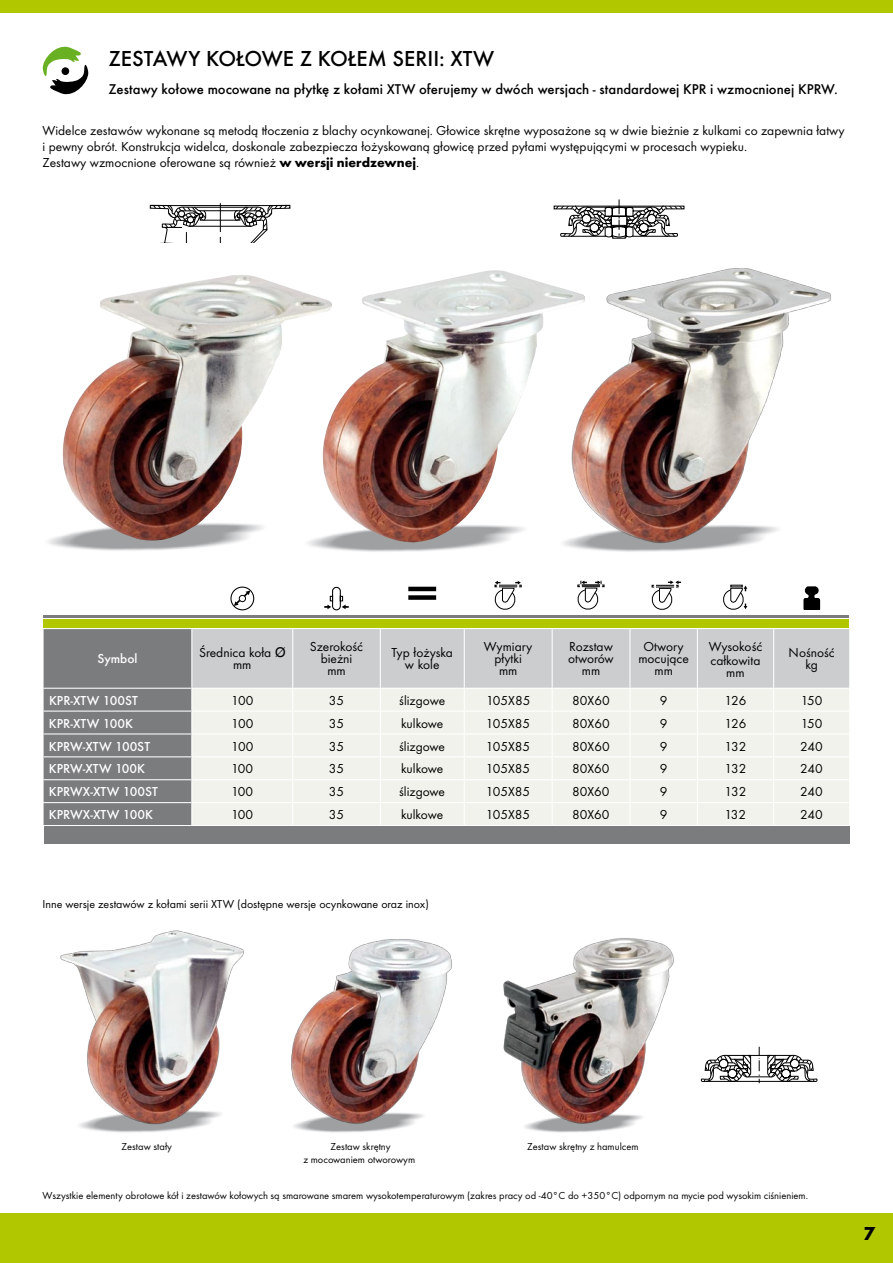
<style>
.page{position:relative;width:893px;height:1263px;background:#fff}
.page>*{position:absolute;margin:0;border:0;box-sizing:border-box;transform-origin:0 0}
.t1{font:500 22.5px "Futura TEE";color:#000}
.t2{font:700 19.5px "Futura TEE";color:#000}
.t3{font:500 14.7px "Futura TEE";color:#000}
.t4{font:13.5px/12px "Futura TEE";color:#000;text-align:center}
.t5{font:500 13.5px "Futura TEE";color:#fff}
.t6{font:12px "Futura TEE";color:#000}
.t7{font:10.5px/12.6px "Futura TEE";color:#000;text-align:center}
.s1{font-weight:700}
.s2{font-family:"Helvetica"}
</style>
<div class="page">
<div style="left:0;top:1213px;width:893px;height:50px;background:#b1c800"></div>
<div style="left:0;top:0;width:893px;height:13px;background:#b1c800"></div>
<img style="left:48px;top:536px;width:195px;height:15px">
<img style="left:60px;top:930px;width:184px;height:203px">
<img style="left:291px;top:939px;width:161px;height:194px">
<img style="left:503px;top:938px;width:171px;height:193px">
<svg style="left:43px;top:46px;width:45px;height:49px"></svg>
<svg style="left:43px;top:629px;width:807px;height:196px;background:#d3d4d2"></svg>
<div style="left:230px;top:587px;width:24px;height:23px;border:1px solid #000;border-radius:50%"></div>
<svg style="left:234px;top:590px;width:16px;height:16px"></svg>
<div style="left:239px;top:595px;width:7px;height:7px;border:1px solid #000;border-radius:50%"></div>
<svg style="left:324px;top:586px;width:25px;height:25px"></svg>
<svg style="left:408px;top:587px;width:28px;height:13px"></svg>
<svg style="left:494px;top:581px;width:28px;height:29px"></svg>
<svg style="left:577px;top:580px;width:28px;height:30px"></svg>
<svg style="left:651px;top:580px;width:30px;height:30px"></svg>
<svg style="left:723px;top:585px;width:24px;height:25px"></svg>
<svg style="left:803px;top:586px;width:17px;height:24px"></svg>
<div style="left:44px;top:826px;width:805px;height:17px;background:#7b7c7e"></div>
<div style="left:43px;top:619px;width:806px;height:8px;background:#b1c800"></div>
<hr style="left:43px;top:616px;width:806px;height:2px;background:#7b7c7e">
<img style="left:62px;top:275px;width:261px;height:265px">
<img style="left:323px;top:270px;width:238px;height:272px">
<img style="left:561px;top:268px;width:270px;height:284px">
<svg style="left:149px;top:203px;width:142px;height:39px"></svg>
<svg style="left:553px;top:199px;width:132px;height:40px"></svg>
<svg style="left:701px;top:1047px;width:116px;height:36px"></svg>
<h1 class="t1" style="left:108px;top:45px;width:387px">ZESTAWY KOŁOWE Z KOŁEM SERII: XTW</h1>
<p class="t3" style="left:108px;top:81px;width:731px">Zestawy kołowe mocowane na płytkę z kołami XTW oferujemy w dwóch wersjach - standardowej KPR i wzmocnionej KPRW.</p>
<p class="t4" style="left:43px;top:122px;width:804px;line-height:16.2px;text-align:left">Widelce zestawów wykonane są metodą tłoczenia z blachy ocynkowanej. Głowice skrętne wyposażone są w dwie bieżnie z kulkami co zapewnia łatwy i pewny obrót. Konstrukcja widelca, doskonale zabezpiecza łożyskowaną głowicę przed pyłami występującymi w procesach wypieku.<br>Zestawy wzmocnione oferowane są również <span class="s1">w wersji nierdzewnej</span>.</p>
<p class="t5" style="left:97px;top:651px;width:42px">Symbol</p>
<p class="t4" style="left:199px;top:647px;width:88px">Średnica koła <span class="s2">Ø </span>mm</p>
<p class="t4" style="left:310px;top:641px;width:55px">Szerokość bieżni mm</p>
<p class="t4" style="left:392px;top:647px;width:63px">Typ łożyska w kole</p>
<p class="t4" style="left:484px;top:641px;width:50px">Wymiary płytki mm</p>
<p class="t4" style="left:568px;top:641px;width:47px">Rozstaw otworów mm</p>
<p class="t4" style="left:638px;top:641px;width:52px">Otwory mocujące mm</p>
<p class="t4" style="left:709px;top:640px;width:55px;line-height:13.5px;text-align:left">Wysokość całkowita</p>
<p class="t4" style="left:726px;top:666px;width:20px">mm</p>
<p class="t4" style="left:789px;top:647px;width:48px">Nośność kg</p>
<p class="t5" style="left:49px;top:692px;width:91px">KPR-XTW 100ST</p>
<p class="t4" style="left:231px;top:694px;width:24px">100</p>
<p class="t4" style="left:329px;top:694px;width:17px">35</p>
<p class="t4" style="left:399px;top:694px;width:47px">ślizgowe</p>
<p class="t4" style="left:486px;top:694px;width:46px">105X85</p>
<p class="t4" style="left:572px;top:694px;width:39px">80X60</p>
<p class="t4" style="left:660px;top:694px;width:9px">9</p>
<p class="t4" style="left:724px;top:694px;width:23px">126</p>
<p class="t4" style="left:801px;top:694px;width:23px">150</p>
<p class="t5" style="left:49px;top:715px;width:86px">KPR-XTW 100K</p>
<p class="t4" style="left:231px;top:717px;width:24px">100</p>
<p class="t4" style="left:329px;top:717px;width:17px">35</p>
<p class="t4" style="left:401px;top:717px;width:44px">kulkowe</p>
<p class="t4" style="left:486px;top:717px;width:46px">105X85</p>
<p class="t4" style="left:572px;top:717px;width:39px">80X60</p>
<p class="t4" style="left:660px;top:717px;width:9px">9</p>
<p class="t4" style="left:724px;top:717px;width:23px">126</p>
<p class="t4" style="left:801px;top:717px;width:23px">150</p>
<p class="t5" style="left:49px;top:738px;width:103px">KPRW-XTW 100ST</p>
<p class="t4" style="left:231px;top:740px;width:24px">100</p>
<p class="t4" style="left:329px;top:740px;width:17px">35</p>
<p class="t4" style="left:399px;top:740px;width:47px">ślizgowe</p>
<p class="t4" style="left:486px;top:740px;width:46px">105X85</p>
<p class="t4" style="left:572px;top:740px;width:39px">80X60</p>
<p class="t4" style="left:660px;top:740px;width:9px">9</p>
<p class="t4" style="left:724px;top:740px;width:23px">132</p>
<p class="t4" style="left:800px;top:740px;width:24px">240</p>
<p class="t5" style="left:49px;top:761px;width:98px">KPRW-XTW 100K</p>
<p class="t4" style="left:231px;top:763px;width:24px">100</p>
<p class="t4" style="left:329px;top:763px;width:17px">35</p>
<p class="t4" style="left:401px;top:763px;width:44px">kulkowe</p>
<p class="t4" style="left:486px;top:763px;width:46px">105X85</p>
<p class="t4" style="left:572px;top:763px;width:39px">80X60</p>
<p class="t4" style="left:660px;top:763px;width:9px">9</p>
<p class="t4" style="left:724px;top:763px;width:23px">132</p>
<p class="t4" style="left:800px;top:763px;width:24px">240</p>
<p class="t5" style="left:49px;top:784px;width:111px">KPRWX-XTW 100ST</p>
<p class="t4" style="left:231px;top:786px;width:24px">100</p>
<p class="t4" style="left:329px;top:786px;width:17px">35</p>
<p class="t4" style="left:399px;top:786px;width:47px">ślizgowe</p>
<p class="t4" style="left:486px;top:786px;width:46px">105X85</p>
<p class="t4" style="left:572px;top:786px;width:39px">80X60</p>
<p class="t4" style="left:660px;top:786px;width:9px">9</p>
<p class="t4" style="left:724px;top:786px;width:23px">132</p>
<p class="t4" style="left:800px;top:786px;width:24px">240</p>
<p class="t5" style="left:49px;top:807px;width:106px">KPRWX-XTW 100K</p>
<p class="t4" style="left:231px;top:809px;width:24px">100</p>
<p class="t4" style="left:329px;top:809px;width:17px">35</p>
<p class="t4" style="left:401px;top:809px;width:44px">kulkowe</p>
<p class="t4" style="left:486px;top:809px;width:46px">105X85</p>
<p class="t4" style="left:572px;top:809px;width:39px">80X60</p>
<p class="t4" style="left:660px;top:809px;width:9px">9</p>
<p class="t4" style="left:724px;top:809px;width:23px">132</p>
<p class="t4" style="left:800px;top:809px;width:24px">240</p>
<p class="t6" style="left:43px;top:897px;width:388px">Inne wersje zestawów z kołami serii XTW (dostępne wersje ocynkowane oraz inox)</p>
<p class="t7" style="left:122px;top:1140px;width:52px">Zestaw stały</p>
<p class="t7" style="left:303px;top:1140px;width:113px">Zestaw skrętny<br>z mocowaniem otworowym</p>
<p class="t7" style="left:527px;top:1140px;width:113px">Zestaw skrętny z hamulcem</p>
<p class="t7" style="left:43px;top:1189px;width:767px">Wszystkie elementy obrotowe kół i zestawów kołowych są smarowane smarem wysokotemperaturowym (zakres pracy od -40°C do +350°C) odpornym na mycie pod wysokim ciśnieniem.</p>
<h2 class="t2" style="left:863px;top:1221px;width:13px">7</h2>
</div>
